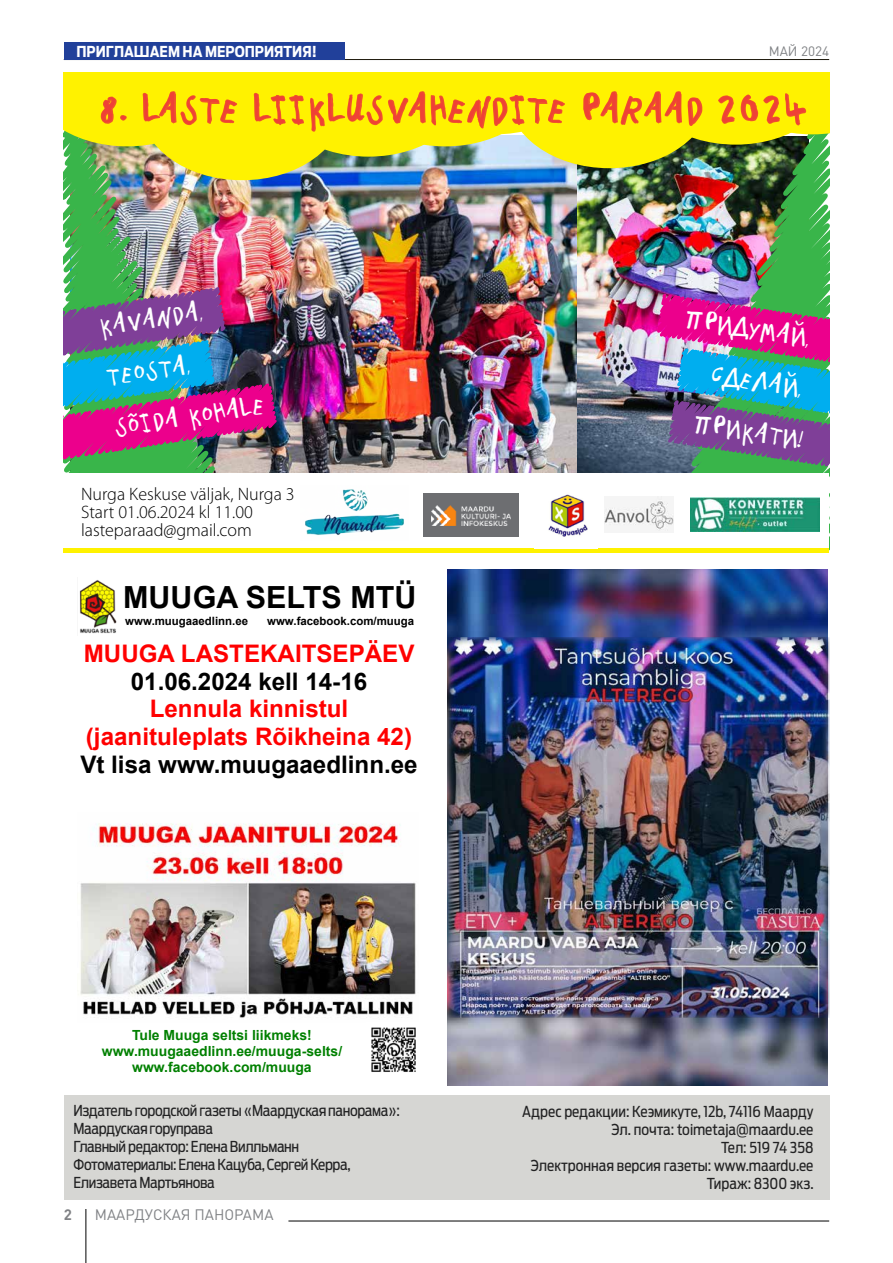
<style>
.page{position:relative;width:893px;height:1263px;background:#fff}
.page>*{position:absolute;margin:0;border:0;box-sizing:border-box;transform-origin:0 0}
.t1{font:45.9px "PF Kids Pro Grade Three";color:#ef4136}
.t2{font:31.65px/51px "PF Kids Pro Grade Three";color:#fff}
.t3{font:700 30.45px "Arial";color:#000}
.t4{font:700 24.15px/27.8px "Arial";color:#f00;text-align:center}
.t5{font:700 24.15px "Arial";color:#000}
.t6{font:300 18px/18px "Myriad Pro";color:#000}
.t7{font:15px/18px "Ford Antenna Cond";letter-spacing:-.025em;color:#222223}
.t8{font:15px/18px "Ford Antenna Cond";color:#222223;text-align:right}
.t9{font:700 15px "Ford Antenna Cond";color:#fff}
.t10{font:15px "DIN Pro";color:#808285}
.t11{font:700 15px "DIN Pro";color:#808285}
.t12{font:700 13.95px/16px "Arial";color:#008000;text-align:center}
.t13{font:13.5px "DIN Pro";color:#808285}
.t14{font:700 11.4px "Arial";color:#000}
</style>
<div class="page">
<hr style="left:288px;top:1221px;width:541px;height:1px;background:#000">
<hr style="left:86px;top:1209px;width:1px;height:54px;background:#000">
<hr style="left:64px;top:59px;width:765px;height:1px;background:#1c180b">
<div style="left:64px;top:1095px;width:765px;height:104px;background:#d6d6d3"></div>
<div style="left:64px;top:43px;width:280px;height:17px;background:#21409a"></div>
<img style="left:240px;top:180px;width:338px;height:293px">
<img style="left:578px;top:180px;width:80px;height:293px">
<img style="left:658px;top:180px;width:171px;height:293px">
<img style="left:64px;top:180px;width:176px;height:293px">
<div style="left:64px;top:548px;width:765px;height:5px;background:#fff200"></div>
<div style="left:423px;top:493px;width:96px;height:43px;background:#6d6e71"></div>
<img style="left:548px;top:494px;width:40px;height:43px">
<img style="left:432px;top:505px;width:79px;height:20px">
<img style="left:605px;top:497px;width:69px;height:34px">
<img style="left:690px;top:498px;width:129px;height:34px">
<img style="left:64px;top:72px;width:765px;height:108px">
<img style="left:64px;top:287px;width:215px;height:177px">
<img style="left:658px;top:292px;width:171px;height:177px">
<img style="left:305px;top:489px;width:99px;height:46px">
<img style="left:79px;top:580px;width:38px;height:54px">
<img style="left:80px;top:823px;width:336px;height:195px">
<img style="left:371px;top:1027px;width:45px;height:45px">
<img style="left:447px;top:570px;width:381px;height:515px">
<img style="left:449px;top:637px;width:380px;height:381px">
<p class="t13" style="left:769px;top:42px;width:62px">МАЙ 2024</p>
<p class="t9" style="left:76px;top:38px;width:242px">ПРИГЛАШАЕМ НА МЕРОПРИЯТИЯ!</p>
<h1 class="t1" style="left:99px;top:69px;width:710px">8. LASTE LIIKLUSVAHENDITE PARAAD 2024</h1>
<h2 class="t2" style="left:94px;top:297px;width:154px;rotate:-9deg">KAVANDA,<br>TEOSTA,<br>SÕIDA KOHALE</h2>
<h2 class="t2" style="left:715px;top:292px;width:112px;text-indent:-25px;rotate:9deg">ПРИДУМАЙ,<br>СДЕЛАЙ,<br>ПРИКАТИ!</h2>
<p class="t6" style="left:81px;top:484px;width:215px">Nurga Keskuse väljak, Nurga 3<br>Start 01.06.2024 kl 11.00 lasteparaad@gmail.com</p>
<h3 class="t3" style="left:123px;top:576px;width:295px">MUUGA SELTS MTÜ</h3>
<p class="t14" style="left:125px;top:613px;width:124px">www.muugaaedlinn.ee</p>
<p class="t14" style="left:267px;top:613px;width:149px">www.facebook.com/muuga</p>
<h3 class="t4" style="left:84px;top:640px;width:332px">MUUGA LASTEKAITSEPÄEV</h3>
<h3 class="t5" style="left:131px;top:664px;width:238px">01.06.2024 kell 14-16</h3>
<h3 class="t4" style="left:86px;top:695px;width:328px">Lennula kinnistul (jaanituleplats Rõikheina 42)</h3>
<h3 class="t5" style="left:80px;top:747px;width:339px">Vt lisa www.muugaaedlinn.ee</h3>
<p class="t12" style="left:102px;top:1027px;width:242px">Tule Muuga seltsi liikmeks! www.muugaaedlinn.ee/muuga-selts/ www.facebook.com/muuga</p>
<p class="t7" style="left:74px;top:1100px;width:328px">Издатель городской газеты «Маардуская панорама»:<br>Маардуская горуправа<br>Главный редактор: Елена Вилльманн Фотоматериалы: Елена Кацуба, Сергей Керра, Елизавета Мартьянова</p>
<p class="t8" style="left:522px;top:1101px;width:293px">Адрес редакции: Кеэмикуте, 12b, 74116 Mаарду<br>Эл. почта: toimetaja@maardu.ee<br>Тел: 519 74 358<br>Электронная версия газеты: www.maardu.ee<br>Тираж: 8300 экз.</p>
<p class="t11" style="left:64px;top:1205px;width:10px">2</p>
<p class="t10" style="left:95px;top:1205px;width:180px">МААРДУСКАЯ ПАНОРАМА</p>
</div>
